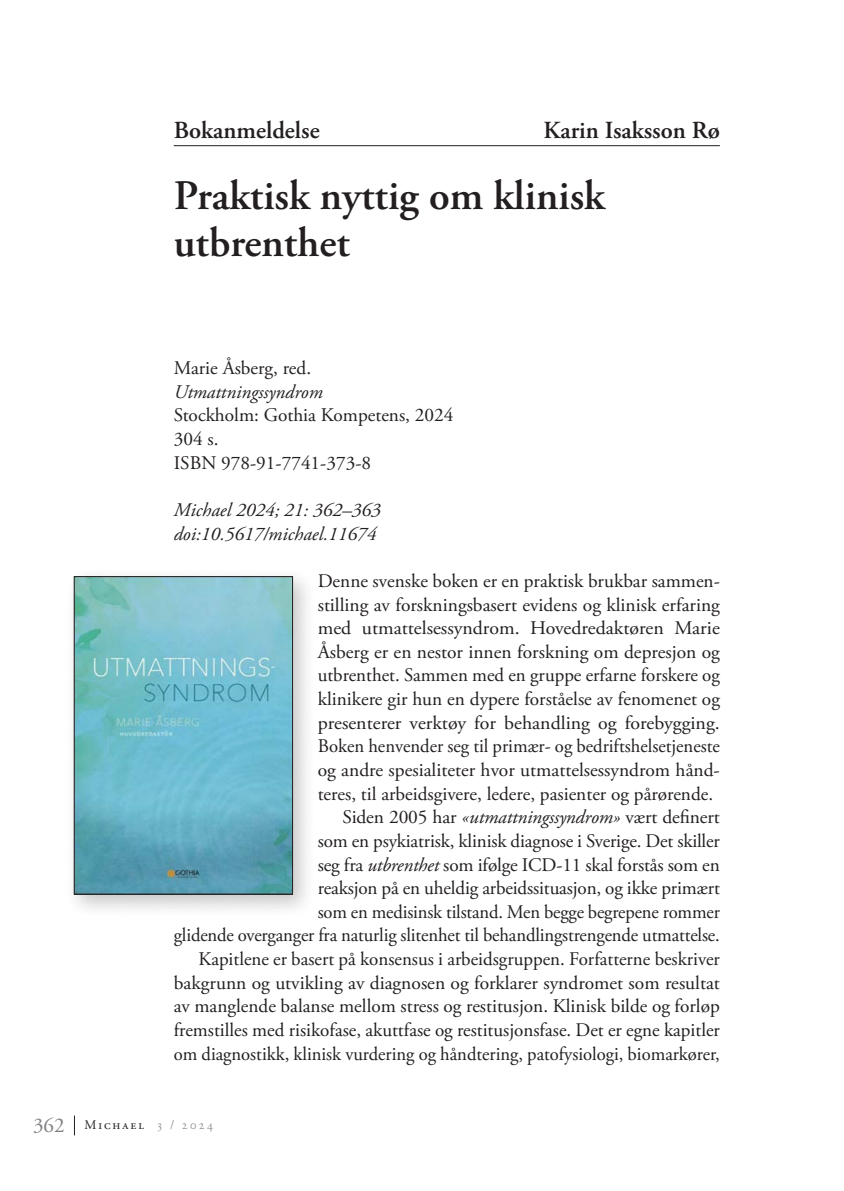
<style>
.page{position:relative;width:844px;height:1191px;background:#fff}
.page>*{position:absolute;margin:0;border:0;box-sizing:border-box;transform-origin:0 0}
.t1{font:600 42px/47.2px "Adobe Garamond Pro";color:#231f20}
.t2{font:600 24.5px "Adobe Garamond Pro";color:#231f20}
.t3{font:19.25px/23.6px "Adobe Garamond Pro";color:#231f20}
.t4{font:19.25px "Adobe Garamond Pro";color:#231f20;scale:.96 1}
.t5{font:italic 19.25px/23.6px "Adobe Garamond Pro";color:#231f20}
.t6{font:13.12px "Adobe Garamond Pro";letter-spacing:.15em;color:#231f20}
.s1{font-style:italic}
.s2{font-size:21px;color:#808285}
.s3{color:#939598}
</style>
<div class="page">
<svg style="left:74px;top:1115px;width:1px;height:20px"></svg>
<hr style="left:174px;top:145px;width:545px;height:1px;background:#231f20">
<div style="left:63px;top:566px;width:254px;height:353px;background:#231f20;opacity:.25"></div>
<img style="left:76px;top:578px;width:215px;height:314px">
<div style="left:74px;top:576px;width:219px;height:318px;border:1px solid #231f20"></div>
<p class="t2" style="left:174px;top:116px;width:147px">Bokanmeldelse</p>
<p class="t2" style="left:543px;top:116px;width:178px">Karin Isaksson Rø</p>
<h1 class="t1" style="left:174px;top:172px;width:432px">Praktisk nyttig om klinisk utbrenthet</h1>
<p class="t3" style="left:174px;top:357px;width:139px">Marie Åsberg, red.</p>
<p class="t5" style="left:174px;top:380px;width:150px">Utmattningssyndrom</p>
<p class="t3" style="left:174px;top:404px;width:281px">Stockholm: Gothia Kompetens, 2024<br>304 s.<br>ISBN 978-91-7741-373-8</p>
<p class="t5" style="left:174px;top:498px;width:208px">Michael 2024; 21: 362–363 doi:10.5617/michael.11674</p>
<p class="t3" style="left:317px;top:569px;width:403px">Denne svenske boken er en praktisk brukbar sammen-</p>
<p class="t3" style="left:317px;top:593px;width:403px">stilling av forskningsbasert evidens og klinisk erfaring</p>
<p class="t3" style="left:317px;top:617px;width:403px">med utmattelsessyndrom. Hovedredaktøren Marie</p>
<p class="t3" style="left:317px;top:640px;width:403px">Åsberg er en nestor innen forskning om depresjon og</p>
<p class="t3" style="left:317px;top:664px;width:403px">utbrenthet. Sammen med en gruppe erfarne forskere og</p>
<p class="t3" style="left:317px;top:688px;width:403px">klinikere gir hun en dypere forståelse av fenomenet og</p>
<p class="t3" style="left:317px;top:711px;width:403px">presenterer verktøy for behandling og forebygging.</p>
<p class="t3" style="left:317px;top:735px;width:403px">Boken henvender seg til primær- og bedriftshelsetjeneste</p>
<p class="t3" style="left:317px;top:758px;width:403px">og andre spesialiteter hvor utmattelsessyndrom hånd-</p>
<p class="t3" style="left:317px;top:782px;width:397px">teres, til arbeidsgivere, ledere, pasienter og pårørende.</p>
<p class="t3" style="left:342px;top:806px;width:379px">Siden 2005 har <span class="s1">«utmattningssyndrom»</span> vært definert</p>
<p class="t3" style="left:317px;top:829px;width:403px">som en psykiatrisk, klinisk diagnose i Sverige. Det skiller</p>
<p class="t3" style="left:317px;top:853px;width:403px">seg fra <span class="s1">utbrenthet</span> som ifølge ICD-11 skal forstås som en</p>
<p class="t3" style="left:317px;top:877px;width:403px">reaksjon på en uheldig arbeidssituasjon, og ikke primært</p>
<p class="t4" style="left:317px;top:900px;width:420px">som en medisinsk tilstand. Men begge begrepene rommer</p>
<p class="t3" style="left:174px;top:924px;width:547px">glidende overganger fra naturlig slitenhet til behandlingstrengende utmattelse.</p>
<p class="t3" style="left:198px;top:947px;width:522px">Kapitlene er basert på konsensus i arbeidsgruppen. Forfatterne beskriver</p>
<p class="t3" style="left:174px;top:971px;width:547px">bakgrunn og utvikling av diagnosen og forklarer syndromet som resultat</p>
<p class="t3" style="left:174px;top:995px;width:547px">av manglende balanse mellom stress og restitusjon. Klinisk bilde og forløp</p>
<p class="t3" style="left:174px;top:1018px;width:547px">fremstilles med risikofase, akuttfase og restitusjonsfase. Det er egne kapitler</p>
<p class="t4" style="left:174px;top:1042px;width:570px">om diagnostikk, klinisk vurdering og håndtering, patofysiologi, biomarkører,</p>
<p class="t6" style="left:33px;top:1117px;width:182px"><span class="s2">362</span> Michael <span class="s3">3 / 2024</span></p>
</div>
